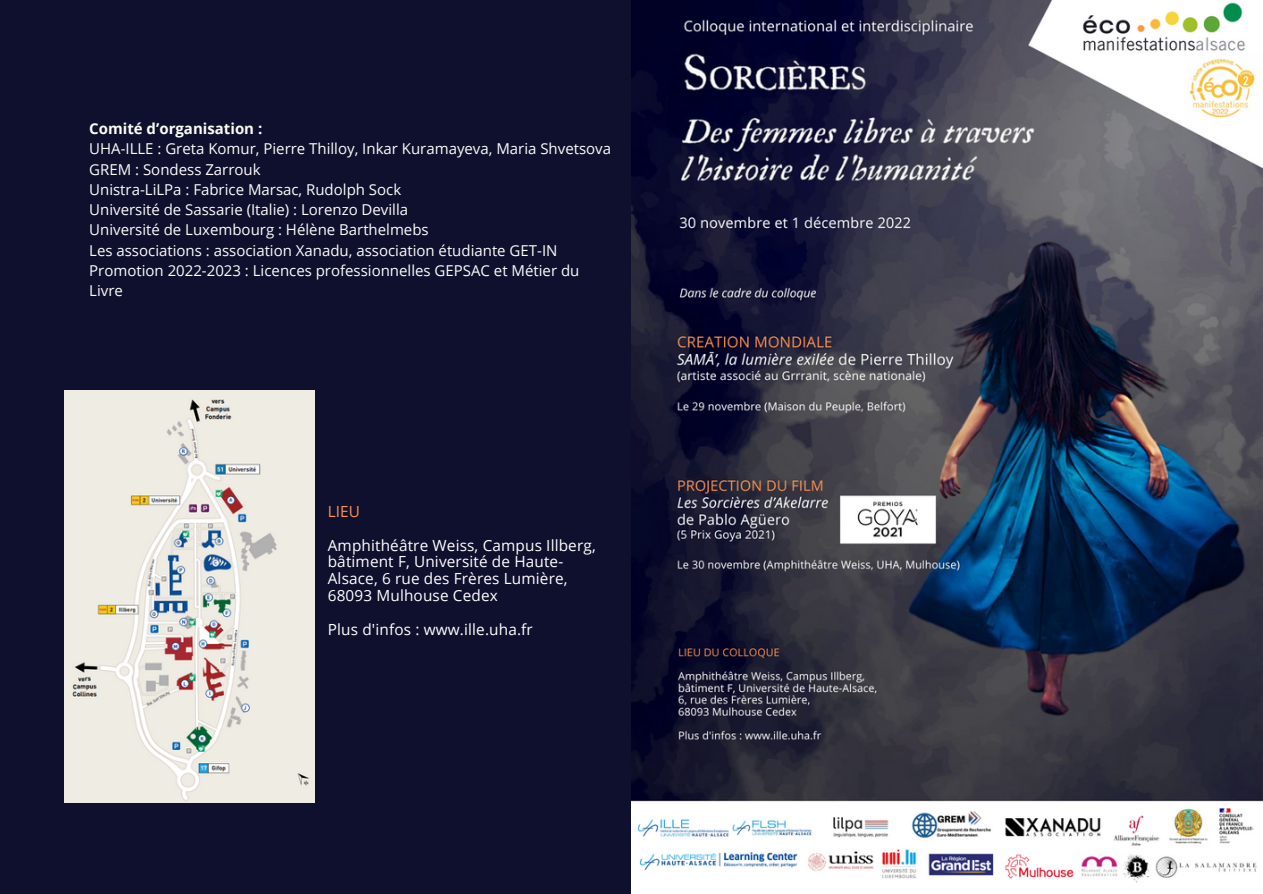
<style>
.page{position:relative;width:1263px;height:894px;background:#fff}
.page>*{position:absolute;margin:0;border:0;box-sizing:border-box;transform-origin:0 0}
.t1{font:15.3px/16.8px "Open Sans";letter-spacing:.01em;color:#fff}
.t2{font:15.3px "Open Sans";color:#ff914d}
.t3{font:15px/20.2px "Open Sans";color:#fcfdf9}
.t4{font:700 15px "Open Sans";color:#fcfdf9}
</style>
<div class="page">
<div style="left:0;top:0;width:1263px;height:893px;background:#0f102d"></div>
<img style="left:65px;top:391px;width:250px;height:411px">
<img style="left:631px;top:0;width:631px;height:893px">
<p class="t4" style="left:89px;top:118px;width:175px">Comité d’organisation :</p>
<p class="t3" style="left:89px;top:138px;width:523px">UHA-ILLE : Greta Komur, Pierre Thilloy, Inkar Kuramayeva, Maria Shvetsova GREM : Sondess Zarrouk<br>Unistra-LiLPa : Fabrice Marsac, Rudolph Sock<br>Université de Sassarie (Italie) : Lorenzo Devilla<br>Université de Luxembourg : Hélène Barthelmebs<br>Les associations : association Xanadu, association étudiante GET-IN Promotion 2022-2023 : Licences professionnelles GEPSAC et Métier du Livre</p>
<p class="t2" style="left:328px;top:500px;width:34px">LIEU</p>
<p class="t1" style="left:328px;top:536px;width:269px">Amphithéâtre Weiss, Campus Illberg, bâtiment F, Université de Haute-<br>Alsace, 6 rue des Frères Lumière,<br>68093 Mulhouse Cedex</p>
<p class="t1" style="left:328px;top:620px;width:207px">Plus d'infos : www.ille.uha.fr</p>
</div>
